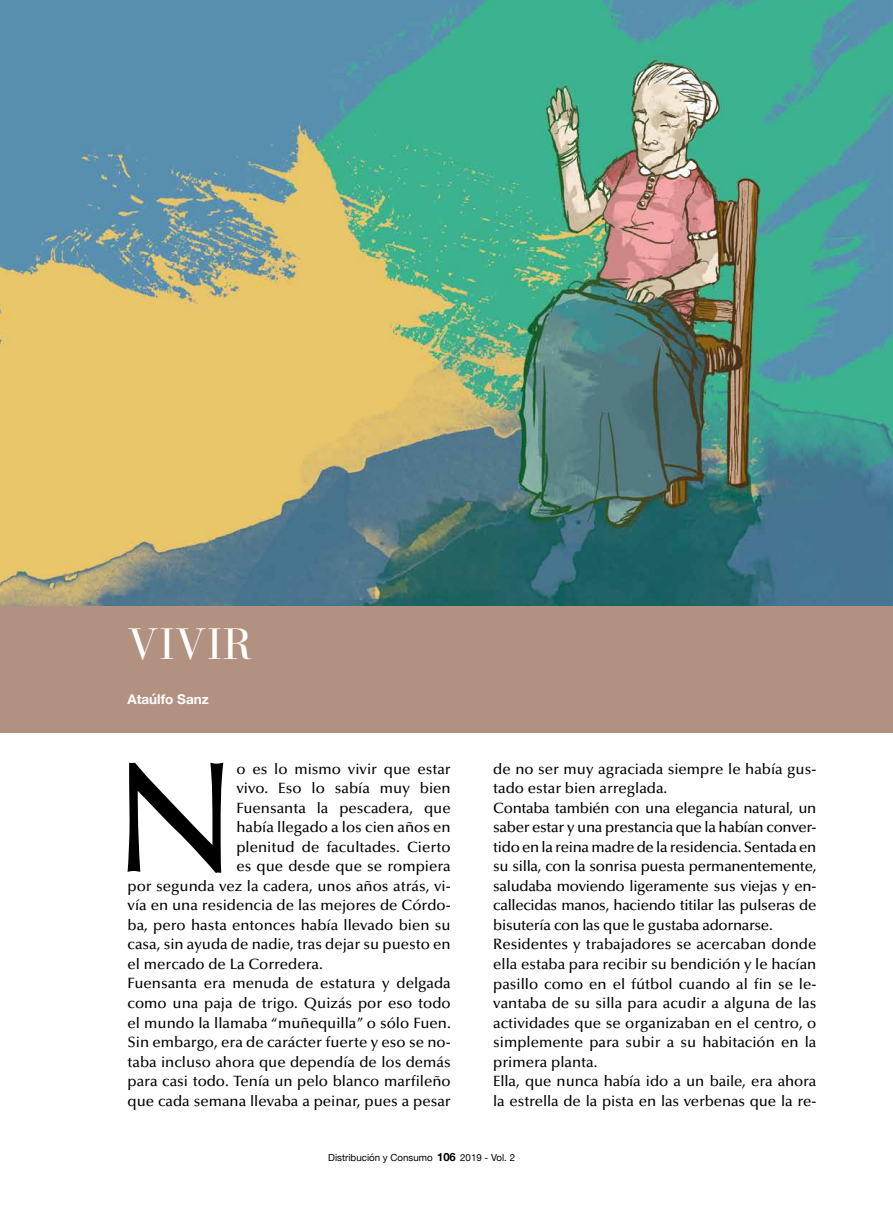
<style>
.page{position:relative;width:893px;height:1212px;background:#fff}
.page>*{position:absolute;margin:0;border:0;box-sizing:border-box;transform-origin:0 0}
.t1{font:500 156.9px "Optima";color:#000}
.t2{font:43.5px "Bauer Bodoni CE";letter-spacing:.02em;color:#fff}
.t3{font:500 15px/19.5px "Optima";color:#000}
.t4{font:700 13.5px "Helvetica Neue";color:#fff}
.t5{font:9.75px "Helvetica Neue";color:#000}
.s1{font-weight:700;font-size:11.25px}
</style>
<div class="page">
<img style="left:0;top:0;width:893px;height:606px">
<div style="left:0;top:606px;width:893px;height:126px;background:#b39180"></div>
<h2 class="t2" style="left:128px;top:618px;width:126px">VIVIR</h2>
<p class="t4" style="left:128px;top:689px;width:83px">Ataúlfo Sanz</p>
<h1 class="t1" style="left:114px;top:730px;width:124px">N</h1>
<p class="t3" style="left:236px;top:759px;width:216px">o es lo mismo vivir que estar</p>
<p class="t3" style="left:236px;top:779px;width:216px">vivo. Eso lo sabía muy bien</p>
<p class="t3" style="left:236px;top:798px;width:216px">Fuensanta la pescadera, que</p>
<p class="t3" style="left:236px;top:818px;width:216px">había llegado a los cien años en</p>
<p class="t3" style="left:236px;top:837px;width:216px">plenitud de facultades. Cierto</p>
<p class="t3" style="left:236px;top:857px;width:216px">es que desde que se rompiera</p>
<p class="t3" style="left:128px;top:876px;width:325px">por segunda vez la cadera, unos años atrás, vi-</p>
<p class="t3" style="left:128px;top:896px;width:325px">vía en una residencia de las mejores de Córdo-</p>
<p class="t3" style="left:128px;top:915px;width:325px">ba, pero hasta entonces había llevado bien su</p>
<p class="t3" style="left:128px;top:935px;width:325px">casa, sin ayuda de nadie, tras dejar su puesto en</p>
<p class="t3" style="left:128px;top:954px;width:197px">el mercado de La Corredera.</p>
<p class="t3" style="left:128px;top:974px;width:325px">Fuensanta era menuda de estatura y delgada</p>
<p class="t3" style="left:128px;top:993px;width:325px">como una paja de trigo. Quizás por eso todo</p>
<p class="t3" style="left:128px;top:1013px;width:325px">el mundo la llamaba “muñequilla” o sólo Fuen.</p>
<p class="t3" style="left:128px;top:1033px;width:325px">Sin embargo, era de carácter fuerte y eso se no-</p>
<p class="t3" style="left:128px;top:1052px;width:325px">taba incluso ahora que dependía de los demás</p>
<p class="t3" style="left:128px;top:1072px;width:325px">para casi todo. Tenía un pelo blanco marfileño</p>
<p class="t3" style="left:128px;top:1091px;width:325px">que cada semana llevaba a peinar, pues a pesar</p>
<p class="t3" style="left:493px;top:759px;width:325px">de no ser muy agraciada siempre le había gus&shy;tado estar bien arreglada.<br>Contaba también con una elegancia natural, un saber estar y una prestancia que la habían conver&shy;tido en la reina madre de la residencia. Sentada en su silla, con la sonrisa puesta permanentemente, saludaba moviendo ligeramente sus viejas y en&shy;callecidas manos, haciendo titilar las pulseras de bisutería con las que le gustaba adornarse.<br>Residentes y trabajadores se acercaban donde ella estaba para recibir su bendición y le hacían pasillo como en el fútbol cuando al fin se le&shy;vantaba de su silla para acudir a alguna de las actividades que se organizaban en el centro, o simplemente para subir a su habitación en la primera planta.<br>Ella, que nunca había ido a un baile, era ahora la estrella de la pista en las verbenas que la re-</p>
<p class="t5" style="left:328px;top:1150px;width:188px">Distribución y Consumo <span class="s1">106</span> 2019 - Vol. 2</p>
</div>
